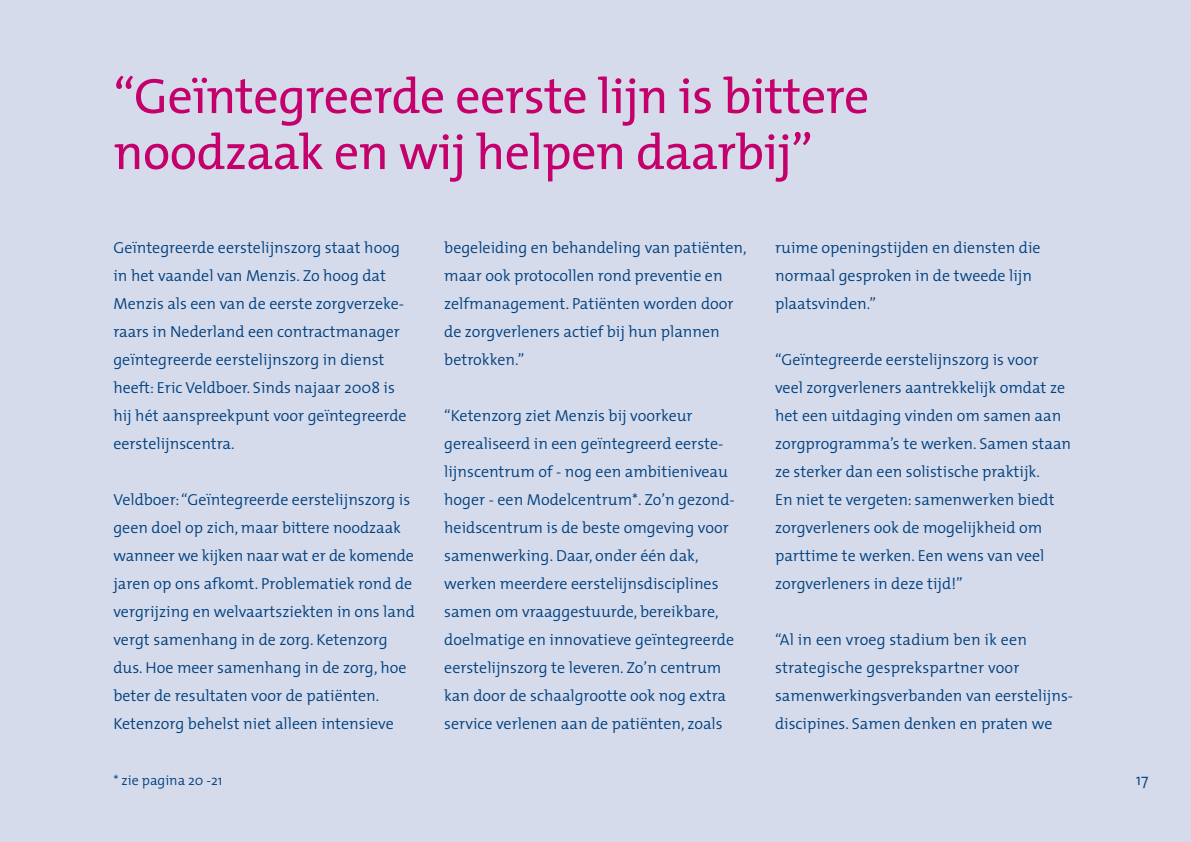
<style>
.page{position:relative;width:1191px;height:842px;background:#d6dbeb}
.page>*{position:absolute;margin:0;border:0;box-sizing:border-box;transform-origin:0 0}
.t1{font:50px/56px "The Mix";letter-spacing:-.01em;color:#c3006b}
.t2{font:300 16px/28px "The Mix";color:#004180}
.t3{font:300 14px "The Mix";color:#004180}
</style>
<div class="page">
<h1 class="t1" style="left:113px;top:67px;width:757px">“Geïntegreerde eerste lijn is bittere noodzaak en wij helpen daarbij”</h1>
<p class="t2" style="left:113px;top:233px;width:295px">Geïntegreerde eerstelijnszorg staat hoog in het vaandel van Menzis. Zo hoog dat Menzis als een van de eerste zorgverzeke&shy;raars in Nederland een contractmanager geïntegreerde eerstelijnszorg in dienst heeft: Eric Veldboer. Sinds najaar 2008 is hij hét aanspreekpunt voor geïntegreerde eerstelijnscentra.</p>
<p class="t2" style="left:113px;top:485px;width:303px">Veldboer: “Geïntegreerde eerstelijnszorg is geen doel op zich, maar bittere noodzaak wanneer we kijken naar wat er de komende jaren op ons afkomt. Problematiek rond de vergrijzing en welvaartsziekten in ons land vergt samenhang in de zorg. Ketenzorg dus. Hoe meer samenhang in de zorg, hoe beter de resultaten voor de patiënten.<br>Ketenzorg behelst niet alleen intensieve</p>
<p class="t3" style="left:113px;top:769px;width:111px">* zie pagina 20 -21</p>
<p class="t2" style="left:444px;top:233px;width:304px">begeleiding en behandeling van patiënten, maar ook protocollen rond preventie en zelfmanagement. Patiënten worden door de zorgverleners actief bij hun plannen betrokken.”</p>
<p class="t2" style="left:444px;top:401px;width:292px">“Ketenzorg ziet Menzis bij voorkeur gerealiseerd in een geïntegreerd eerste&shy;lijnscentrum of - nog een ambitieniveau hoger - een Modelcentrum*. Zo’n gezond&shy;heidscentrum is de beste omgeving voor samenwerking. Daar, onder één dak, werken meerdere eerstelijnsdisciplines samen om vraaggestuurde, bereikbare, doelmatige en innovatieve geïntegreerde eerstelijnszorg te leveren. Zo’n centrum kan door de schaalgrootte ook nog extra service verlenen aan de patiënten, zoals</p>
<p class="t2" style="left:775px;top:233px;width:267px">ruime openingstijden en diensten die normaal gesproken in de tweede lijn plaatsvinden.”</p>
<p class="t2" style="left:775px;top:345px;width:298px">“Geïntegreerde eerstelijnszorg is voor<br>veel zorgverleners aantrekkelijk omdat ze het een uitdaging vinden om samen aan zorgprogramma’s te werken. Samen staan ze sterker dan een solistische praktijk.<br>En niet te vergeten: samenwerken biedt zorgverleners ook de mogelijkheid om parttime te werken. Een wens van veel zorgverleners in deze tijd!”</p>
<p class="t2" style="left:775px;top:625px;width:299px">“Al in een vroeg stadium ben ik een strategische gesprekspartner voor samenwerkingsverbanden van eerstelijns&shy;discipines. Samen denken en praten we</p>
<p class="t2" style="left:1135px;top:765px;width:14px">17</p>
</div>
